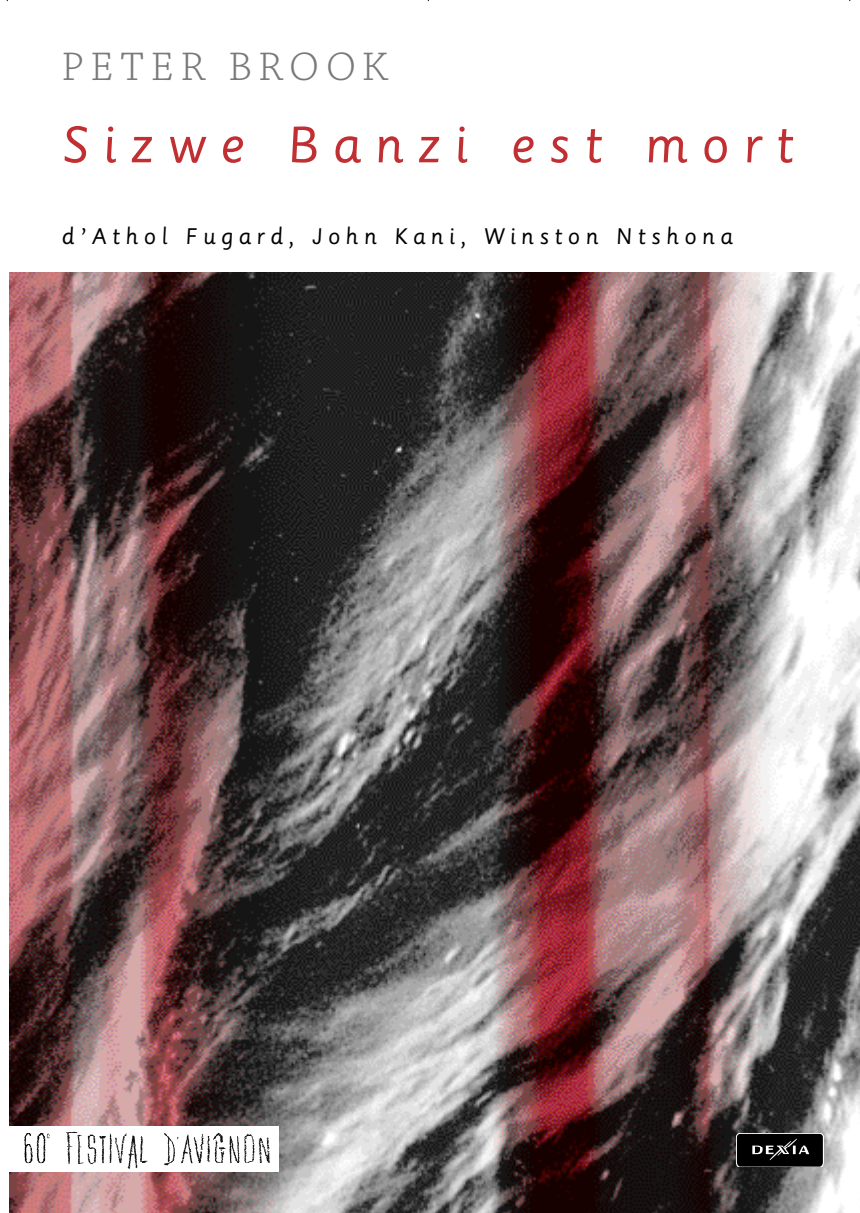
<style>
.page{position:relative;width:860px;height:1213px;background:#fff}
.page>*{position:absolute;margin:0;border:0;box-sizing:border-box;transform-origin:0 0}
.t1{font:50px "Sassoon Primary";letter-spacing:.26em;color:#c12f33}
.t2{font:300 42px "Chaparral Pro";letter-spacing:.155em;color:#797979}
.t3{font:22px "Sassoon Primary";letter-spacing:.235em;color:#000}
</style>
<div class="page">
<img style="left:9px;top:272px;width:851px;height:941px">
<div style="left:10px;top:1126px;width:268px;height:45px;background:#fff"></div>
<img style="left:18px;top:1131px;width:260px;height:41px">
<img style="left:736px;top:1133px;width:87px;height:14px">
<img style="left:736px;top:1147px;width:87px;height:19px">
<h2 class="t2" style="left:62px;top:49px;width:327px">PETER BROOK</h2>
<h1 class="t1" style="left:62px;top:123px;width:733px">S i z we Banzi est mort</h1>
<p class="t3" style="left:62px;top:227px;width:673px">d’Athol Fuga rd , John Kani, Winston Ntshona</p>
</div>
